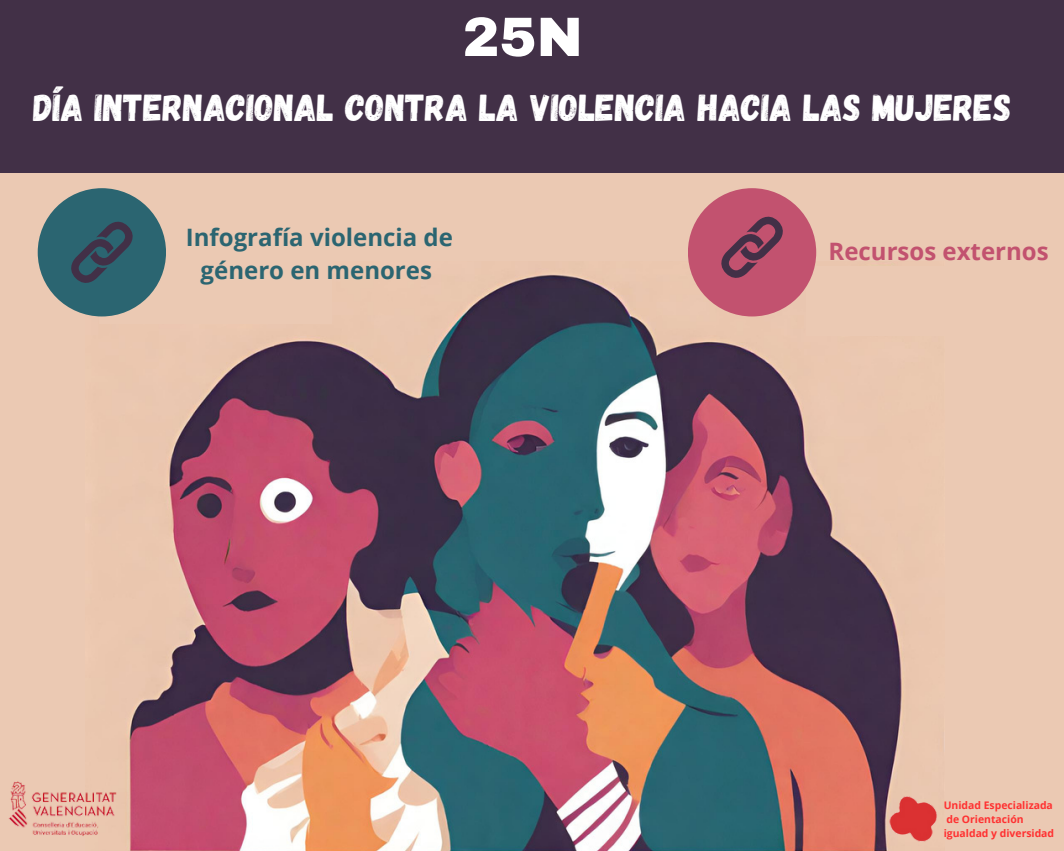
<style>
.page{position:relative;width:1064px;height:851px;background:#fff}
.page>*{position:absolute;margin:0;border:0;box-sizing:border-box;transform-origin:0 0}
.t1{font:900 55.5px "Archivo";color:#fff}
.t2{font:37.5px "Gagalin";color:#fff}
.t3{font:700 24px "Open Sans";color:#2b6571}
.t4{font:700 24px "Open Sans";color:#c2526f}
.t5{font:700 10.35px "Open Sans";color:#ff3131}
</style>
<div class="page">
<div style="left:0;top:0;width:1063px;height:850px;background:#ebc9b3"></div>
<div style="left:0;top:0;width:1063px;height:173px;background:#423047"></div>
<img style="left:85px;top:261px;width:819px;height:589px">
<div style="left:806px;top:266px;width:232px;height:69px;background:#ebc9b3"></div>
<div style="left:99px;top:254px;width:232px;height:69px;background:#ebc9b3"></div>
<div style="left:38px;top:188px;width:128px;height:128px;background:#2b6571;border-radius:50%"></div>
<div style="left:687px;top:188px;width:129px;height:128px;background:#c2526f;border-radius:50%"></div>
<img style="left:8px;top:766px;width:125px;height:84px">
<img style="left:883px;top:785px;width:54px;height:65px">
<svg style="left:71px;top:221px;width:62px;height:62px"></svg>
<svg style="left:721px;top:216px;width:62px;height:62px"></svg>
<p class="t1" style="left:462px;top:7px;width:122px">25N</p>
<p class="t2" style="left:33px;top:83px;width:979px">DÍA INTERNACIONAL CONTRA LA VIOLENCIA HACIA LAS MUJERES</p>
<p class="t3" style="left:186px;top:221px;width:268px">Infografía violencia de</p>
<p class="t3" style="left:200px;top:253px;width:233px">género en menores</p>
<p class="t4" style="left:828px;top:235px;width:222px">Recursos externos</p>
<p class="t5" style="left:943px;top:798px;width:111px">Unidad Especializada</p>
<p class="t5" style="left:946px;top:812px;width:79px">de Orientación</p>
<p class="t5" style="left:943px;top:826px;width:112px">igualdad y diversidad</p>
</div>
